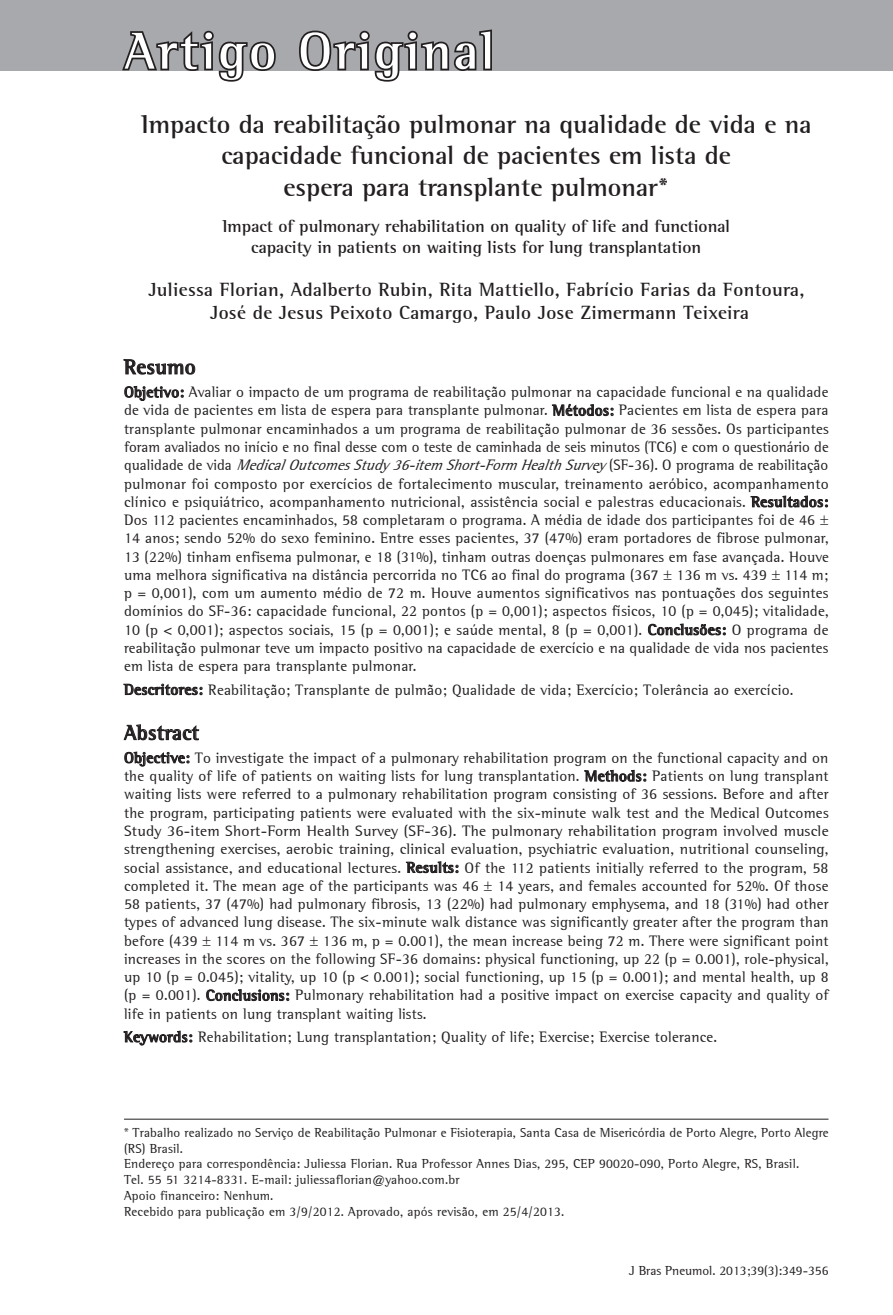
<style>
.page{position:relative;width:893px;height:1315px;background:#fff}
.page>*{position:absolute;margin:0;border:0;box-sizing:border-box;transform-origin:0 0}
.t1{font:700 52.5px "Libre Semi Serif S Si";letter-spacing:.05em;color:#fff}
.Título___1o_idioma{font:700 26.25px/31.5px "Libre Semi Serif S Si";color:#231f20;text-align:center}
.Abstract___título{font:700 21px "Libre Semi Serif S Si";letter-spacing:.015em;color:#231f20}
.Resumo___título{font:700 21px "Libre Semi Serif S Si";letter-spacing:.015em;color:#231f20}
.Autores{font:700 19.25px/23.1px "Libre Semi Serif S Si";letter-spacing:.015em;color:#231f20;text-align:center}
.Título___2o_idioma{font:700 17.5px/21px "Libre Semi Serif S Si";color:#231f20;text-align:center}
.Resumo{font:15.22px/18.2px "Libre Semi Serif S Si";letter-spacing:.015em;color:#231f20}
.Abstract{font:15.22px/18.2px "Libre Semi Serif S Si";letter-spacing:.015em;color:#231f20;text-align:justify}
.Palavras-chave{font:15.22px "Libre Semi Serif S Si";letter-spacing:.015em;color:#231f20}
.Keywords{font:15.22px "Libre Semi Serif S Si";letter-spacing:.015em;color:#231f20}
.Endereço{font:13.12px/15.8px "Libre Semi Serif S Si";letter-spacing:.015em;color:#231f20}
.rodapé{font:13.12px "Libre Semi Serif S Si";color:#231f20}
.s1{font-weight:700}
.s2{font-style:italic}
</style>
<div class="page">
<div style="left:0;top:0;width:893px;height:70px;background:#a8a9ad"></div>
<svg style="left:124px;top:359px;width:71px;height:15px"></svg>
<svg style="left:125px;top:386px;width:58px;height:14px"></svg>
<svg style="left:552px;top:403px;width:61px;height:13px"></svg>
<svg style="left:751px;top:496px;width:77px;height:11px"></svg>
<svg style="left:648px;top:624px;width:78px;height:11px"></svg>
<svg style="left:124px;top:684px;width:78px;height:11px"></svg>
<svg style="left:124px;top:724px;width:75px;height:16px"></svg>
<svg style="left:125px;top:752px;width:64px;height:14px"></svg>
<svg style="left:584px;top:770px;width:62px;height:11px"></svg>
<svg style="left:406px;top:861px;width:52px;height:12px"></svg>
<svg style="left:207px;top:989px;width:82px;height:11px"></svg>
<svg style="left:124px;top:1031px;width:68px;height:14px"></svg>
<hr style="left:124px;top:1118px;width:704px;height:1px;background:#231f20">
<svg style="left:120px;top:30px;width:158px;height:52px"></svg>
<svg style="left:297px;top:29px;width:197px;height:53px"></svg>
<h1 class="t1" style="left:124px;top:19px;width:372px">Artigo Original</h1>
<p class="Título___1o_idioma" style="left:141px;top:108px;width:672px">Impacto da reabilitação pulmonar na qualidade de vida e na capacidade funcional de pacientes em lista de<br>espera para transplante pulmonar*</p>
<p class="Título___2o_idioma" style="left:222px;top:215px;width:509px">Impact of pulmonary rehabilitation on quality of life and functional capacity in patients on waiting lists for lung transplantation</p>
<p class="Autores" style="left:148px;top:278px;width:657px">Juliessa Florian, Adalberto Rubin, Rita Mattiello, Fabrício Farias da Fontoura,<br>José de Jesus Peixoto Camargo, Paulo Jose Zimermann Teixeira</p>
<p class="Resumo___título" style="left:124px;top:354px;width:73px">Resumo</p>
<p class="Resumo" style="left:124px;top:383px;width:706px"><span class="s1">Objetivo:</span> Avaliar o impacto de um programa de reabilitação pulmonar na capacidade funcional e na qualidade de vida de pacientes em lista de espera para transplante pulmonar. <span class="s1">Métodos:</span> Pacientes em lista de espera para transplante pulmonar encaminhados a um programa de reabilitação pulmonar de 36 sessões. Os participantes foram avaliados no início e no final desse com o teste de caminhada de seis minutos (TC6) e com o questionário de q u a l i d a d e d e v i d a <span class="s2">MedicalOutcomesStudy 36-itemShort-FormHealthSurvey</span> ( S F - 3 6 ) . O p r o g r a m a d e r e a b i l i t a ç ã o pulmonar foi composto por exercícios de fortalecimento muscular, treinamento aeróbico, acompanhamento clínico e psiquiátrico, acompanhamento nutricional, assistência social e palestras educacionais. <span class="s1">Resultados:<br></span>Dos 112 pacientes encaminhados, 58 completaram o programa. A média de idade dos participantes foi de 46<br>14 anos; sendo 52% do sexo feminino. Entre esses pacientes, 37 (47%) eram portadores de fibrose pulmonar, 13 (22%) tinham enfisema pulmonar, e 18 (31%), tinham outras doenças pulmonares em fase avançada. Houve uma melhora significativa na distância percorrida no TC6 ao final do programa (367 136 m vs. 439 114 m; p = 0,001), com um aumento médio de 72 m. Houve aumentos significativos nas pontuações dos seguintes domínios do SF-36: capacidade funcional, 22 pontos (p = 0,001); aspectos físicos, 10 (p = 0,045); vitalidade, 10 (p &lt; 0,001); aspectos sociais, 15 (p = 0,001); e saúde mental, 8 (p = 0,001). <span class="s1">Conclusões:</span> O programa de reabilitação pulmonar teve um impacto positivo na capacidade de exercício e na qualidade de vida nos pacientes em lista de espera para transplante pulmonar.</p>
<p class="Palavras-chave" style="left:124px;top:680px;width:671px"><span class="s1">Descritores:</span> Reabilitação; Transplante de pulmão; Qualidade de vida; Exercício; Tolerância ao exercício.</p>
<p class="Abstract___título" style="left:124px;top:720px;width:77px">Abstract</p>
<p class="Abstract" style="left:124px;top:748px;width:706px"><span class="s1">Objective:</span> To investigate the impact of a pulmonary rehabilitation program on the functional capacity and on the quality of life of patients on waiting lists for lung transplantation. <span class="s1">Methods:</span> Patients on lung transplant waiting lists were referred to a pulmonary rehabilitation program consisting of 36 sessions. Before and after the program, participating patients were evaluated with the six-minute walk test and the Medical Outcomes Study 36-item Short-Form Health Survey (SF-36). The pulmonary rehabilitation program involved muscle strengthening exercises, aerobic training, clinical evaluation, psychiatric evaluation, nutritional counseling, social assistance, and educational lectures. <span class="s1">Results:</span> Of the 112 patients initially referred to the program, 58 completed it. The mean age of the participants was 46 14 years, and females accounted for 52%. Of those 58 patients, 37 (47%) had pulmonary fibrosis, 13 (22%) had pulmonary emphysema, and 18 (31%) had other types of advanced lung disease. The six-minute walk distance was significantly greater after the program than before (439 114 m vs. 367 136 m, p = 0.001), the mean increase being 72 m. There were significant point increases in the scores on the following SF-36 domains: physical functioning, up 22 (p = 0.001), role-physical, up 10 (p = 0.045); vitality, up 10 (p &lt; 0.001); social functioning, up 15 (p = 0.001); and mental health, up 8 (p = 0.001). <span class="s1">Conclusions:</span> Pulmonary rehabilitation had a positive impact on exercise capacity and quality of life in patients on lung transplant waiting lists.</p>
<p class="Keywords" style="left:124px;top:1027px;width:595px"><span class="s1">Keywords:</span> Rehabilitation; Lung transplantation; Quality of life; Exercise; Exercise tolerance.</p>
<p class="Endereço" style="left:124px;top:1124px;width:706px">* Trabalho realizado no Serviço de Reabilitação Pulmonar e Fisioterapia, Santa Casa de Misericórdia de Porto Alegre, Porto Alegre (RS) Brasil.</p>
<p class="Endereço" style="left:124px;top:1156px;width:677px">Endereço para correspondência: Juliessa Florian. Rua Professor Annes Dias, 295, CEP 90020-090, Porto Alegre, RS, Brasil.</p>
<p class="Endereço" style="left:124px;top:1171px;width:337px">Tel. 55 51 3214-8331. E-mail: juliessaflorian@yahoo.com.br</p>
<p class="Endereço" style="left:124px;top:1187px;width:151px">Apoio financeiro: Nenhum.</p>
<p class="Endereço" style="left:124px;top:1203px;width:442px">Recebido para publicação em 3/9/2012. Aprovado, após revisão, em 25/4/2013.</p>
<p class="rodapé" style="left:629px;top:1263px;width:201px">J Bras Pneumol. 2013;39(3):349-356</p>
</div>
